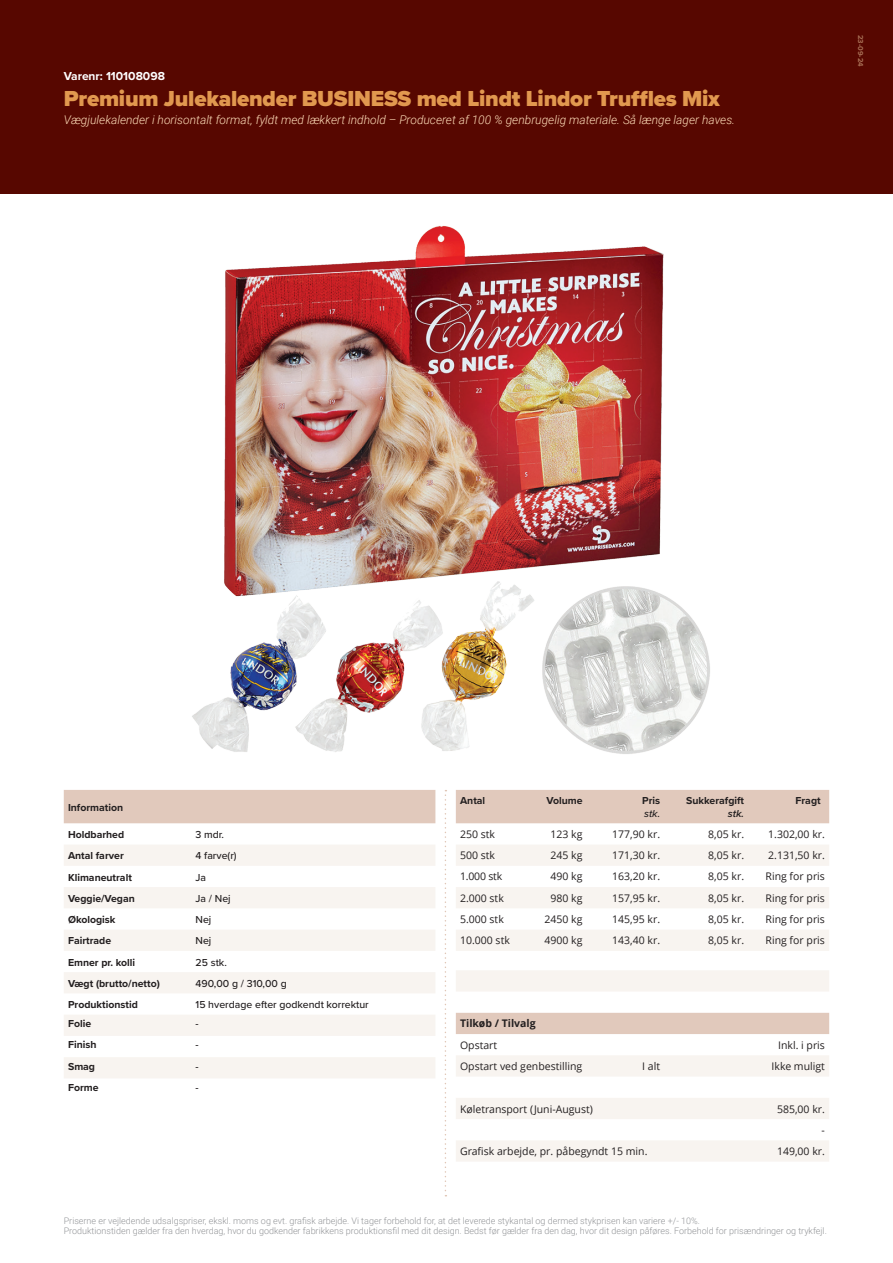
<style>
.page{position:relative;width:893px;height:1263px;background:#fff}
.page>*{position:absolute;margin:0;border:0;box-sizing:border-box;transform-origin:0 0}
.t1{font:900 22.5px "Proxima Nova";letter-spacing:-.01em;color:#e1984f}
.t2{font:italic 300 12px "Roboto";color:#fddbb7}
.t3{font:700 12px "Proxima Nova";color:#fff}
.t4{font:10.5px/21.3px "Open Sans";color:#231f20;text-align:right}
.t5{font:700 10.5px "Proxima Nova";color:#231f20}
.t6{font:500 10.5px "Proxima Nova";color:#231f20}
.t7{font:700 10.5px "Open Sans";color:#231f20}
.t8{font:italic 500 10.5px "Proxima Nova";color:#231f20}
.t9{font:italic 600 10.5px "Proxima Nova";color:#231f20}
.t10{font:300 9px/10.8px "Roboto";color:#939598}
.t11{font:700 7.5px "Proxima Nova";color:#a66d53}
</style>
<div class="page">
<div style="left:0;top:0;width:893px;height:193px;background:#570700"></div>
<div style="left:64px;top:790px;width:371px;height:33px;background:#e1c9bc"></div>
<svg style="left:64px;top:845px;width:371px;height:233px;fill:#f8f4f0"></svg>
<div style="left:456px;top:790px;width:373px;height:34px;background:#e1c9bc"></div>
<svg style="left:456px;top:845px;width:373px;height:316px;fill:#f8f4f0"></svg>
<img style="left:192px;top:226px;width:518px;height:528px">
<svg style="left:445px;top:790px;width:1px;height:406px"></svg>
<p class="t3" style="left:64px;top:67px;width:103px">Varenr: 110108098</p>
<h1 class="t1" style="left:64px;top:81px;width:658px">Premium Julekalender BUSINESS med Lindt Lindor Truffles Mix</h1>
<p class="t2" style="left:64px;top:111px;width:673px">Vægjulekalender i horisontalt format, fyldt med lækkert indhold – Produceret af 100 % genbrugelig materiale. Så længe lager haves.</p>
<p class="t11" style="left:866px;top:35px;width:33px;rotate:90deg">23-09-24</p>
<p class="t5" style="left:68px;top:799px;width:57px">Information</p>
<p class="t5" style="left:68px;top:827px;width:58px">Holdbarhed</p>
<p class="t6" style="left:196px;top:827px;width:30px">3 mdr.</p>
<p class="t5" style="left:68px;top:848px;width:57px">Antal farver</p>
<p class="t6" style="left:196px;top:848px;width:43px">4 farve(r)</p>
<p class="t5" style="left:68px;top:869px;width:65px">Klimaneutralt</p>
<p class="t6" style="left:196px;top:869px;width:12px">Ja</p>
<p class="t5" style="left:68px;top:890px;width:68px">Veggie/Vegan</p>
<p class="t6" style="left:196px;top:890px;width:37px">Ja / Nej</p>
<p class="t5" style="left:68px;top:912px;width:49px">Økologisk</p>
<p class="t6" style="left:196px;top:912px;width:17px">Nej</p>
<p class="t5" style="left:68px;top:933px;width:45px">Fairtrade</p>
<p class="t6" style="left:196px;top:933px;width:17px">Nej</p>
<p class="t5" style="left:68px;top:954px;width:69px">Emner pr. kolli</p>
<p class="t6" style="left:196px;top:954px;width:33px">25 stk.</p>
<p class="t5" style="left:68px;top:975px;width:93px">Vægt (brutto/netto)</p>
<p class="t6" style="left:196px;top:975px;width:93px">490,00 g / 310,00 g</p>
<p class="t5" style="left:68px;top:997px;width:71px">Produktionstid</p>
<p class="t6" style="left:196px;top:997px;width:175px">15 hverdage efter godkendt korrektur</p>
<p class="t5" style="left:68px;top:1016px;width:25px">Folie</p>
<p class="t6" style="left:196px;top:1016px;width:5px">-</p>
<p class="t5" style="left:68px;top:1037px;width:30px">Finish</p>
<p class="t6" style="left:196px;top:1037px;width:5px">-</p>
<p class="t5" style="left:68px;top:1058px;width:29px">Smag</p>
<p class="t6" style="left:196px;top:1058px;width:5px">-</p>
<p class="t5" style="left:68px;top:1080px;width:32px">Forme</p>
<p class="t6" style="left:196px;top:1080px;width:5px">-</p>
<p class="t5" style="left:460px;top:793px;width:27px">Antal</p>
<p class="t5" style="left:546px;top:793px;width:38px">Volume</p>
<p class="t5" style="left:642px;top:793px;width:19px">Pris</p>
<p class="t8" style="left:644px;top:806px;width:18px">stk.</p>
<p class="t5" style="left:686px;top:793px;width:59px">Sukkerafgift</p>
<p class="t9" style="left:728px;top:806px;width:18px">stk.</p>
<p class="t5" style="left:795px;top:793px;width:27px">Fragt</p>
<p class="t4" style="left:460px;top:823px;width:36px">250 stk</p>
<p class="t4" style="left:551px;top:823px;width:34px">123 kg</p>
<p class="t4" style="left:612px;top:823px;width:49px">177,90 kr.</p>
<p class="t4" style="left:708px;top:823px;width:37px">8,05 kr.</p>
<p class="t4" style="left:768px;top:823px;width:58px">1.302,00 kr.</p>
<p class="t4" style="left:460px;top:844px;width:36px">500 stk</p>
<p class="t4" style="left:551px;top:844px;width:34px">245 kg</p>
<p class="t4" style="left:612px;top:844px;width:49px">171,30 kr.</p>
<p class="t4" style="left:708px;top:844px;width:37px">8,05 kr.</p>
<p class="t4" style="left:768px;top:844px;width:58px">2.131,50 kr.</p>
<p class="t4" style="left:460px;top:866px;width:44px">1.000 stk</p>
<p class="t4" style="left:551px;top:866px;width:34px">490 kg</p>
<p class="t4" style="left:612px;top:866px;width:49px">163,20 kr.</p>
<p class="t4" style="left:708px;top:866px;width:37px">8,05 kr.</p>
<p class="t4" style="left:766px;top:866px;width:61px">Ring for pris</p>
<p class="t4" style="left:460px;top:887px;width:45px">2.000 stk</p>
<p class="t4" style="left:551px;top:887px;width:34px">980 kg</p>
<p class="t4" style="left:612px;top:887px;width:49px">157,95 kr.</p>
<p class="t4" style="left:708px;top:887px;width:37px">8,05 kr.</p>
<p class="t4" style="left:766px;top:887px;width:61px">Ring for pris</p>
<p class="t4" style="left:460px;top:908px;width:45px">5.000 stk</p>
<p class="t4" style="left:545px;top:908px;width:40px">2450 kg</p>
<p class="t4" style="left:612px;top:908px;width:49px">145,95 kr.</p>
<p class="t4" style="left:708px;top:908px;width:37px">8,05 kr.</p>
<p class="t4" style="left:766px;top:908px;width:61px">Ring for pris</p>
<p class="t4" style="left:460px;top:929px;width:51px">10.000 stk</p>
<p class="t4" style="left:545px;top:929px;width:40px">4900 kg</p>
<p class="t4" style="left:612px;top:929px;width:49px">143,40 kr.</p>
<p class="t4" style="left:708px;top:929px;width:37px">8,05 kr.</p>
<p class="t4" style="left:766px;top:929px;width:61px">Ring for pris</p>
<p class="t7" style="left:460px;top:1016px;width:77px">Tilkøb / Tilvalg</p>
<p class="t4" style="left:460px;top:1034px;width:39px">Opstart</p>
<p class="t4" style="left:778px;top:1034px;width:48px">Inkl. i pris</p>
<p class="t4" style="left:460px;top:1055px;width:124px">Opstart ved genbestilling</p>
<p class="t4" style="left:642px;top:1055px;width:19px">I alt</p>
<p class="t4" style="left:772px;top:1055px;width:55px">Ikke muligt</p>
<p class="t4" style="left:460px;top:1098px;width:134px">Køletransport (Juni-August)</p>
<p class="t4" style="left:777px;top:1098px;width:49px">585,00 kr. -</p>
<p class="t4" style="left:460px;top:1140px;width:189px">Grafisk arbejde, pr. påbegyndt 15 min.</p>
<p class="t4" style="left:777px;top:1140px;width:49px">149,00 kr.</p>
<p class="t10" style="left:64px;top:1214px;width:764px">Priserne er vejledende udsalgspriser, ekskl. moms og evt. grafisk arbejde. Vi tager forbehold for, at det leverede stykantal og dermed stykprisen kan variere +/- 10%.<br>Produktionstiden gælder fra den hverdag, hvor du godkender fabrikkens produktionsfil med dit design. Bedst før gælder fra den dag, hvor dit design påføres. Forbehold for prisændringer og trykfejl.</p>
</div>
